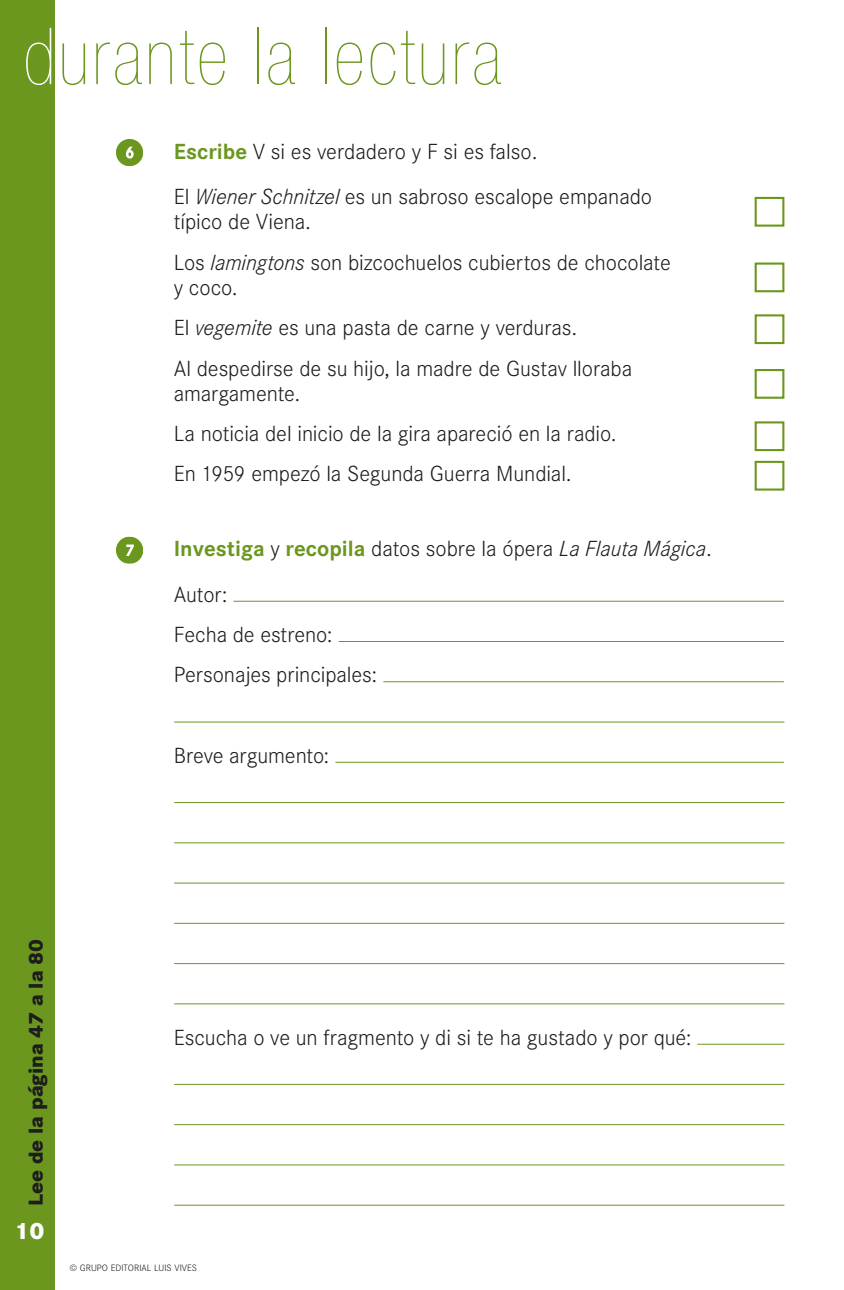
<style>
.page{position:relative;width:844px;height:1290px;background:#fff}
.page>*{position:absolute;margin:0;border:0;box-sizing:border-box;transform-origin:0 0}
.t1{font:900 condensed 78.75px "Helvetica Neue";letter-spacing:.04em;color:#6b971f}
.t2{font:800 24.5px "Corporate S";color:#fff}
.t3{font:300 22.75px/40.2px "Corporate S";letter-spacing:-.005em;color:#1d1d1b}
.t4{font:800 21px "Corporate S";color:#1d1d1b}
.t5{font:300 9.62px "Corporate S";color:#1d1d1b}
.s1{color:#fff}
.s2{font-weight:700;color:#6b971f}
.s3{font-style:italic}
</style>
<div class="page">
<div style="left:0;top:0;width:55px;height:1290px;background:#6b971f"></div>
<hr style="left:697px;top:1044px;width:87px;height:1px;background:#6b971f">
<svg style="left:116px;top:139px;width:27px;height:27px"></svg>
<div style="left:754px;top:197px;width:30px;height:30px;background:#fff;border:2px solid #6b971f"></div>
<div style="left:754px;top:262px;width:30px;height:30px;background:#fff;border:2px solid #6b971f"></div>
<div style="left:754px;top:314px;width:30px;height:30px;background:#fff;border:2px solid #6b971f"></div>
<div style="left:754px;top:369px;width:30px;height:30px;background:#fff;border:2px solid #6b971f"></div>
<div style="left:754px;top:421px;width:30px;height:30px;background:#fff;border:2px solid #6b971f"></div>
<div style="left:754px;top:461px;width:30px;height:30px;background:#fff;border:2px solid #6b971f"></div>
<svg style="left:116px;top:537px;width:27px;height:27px"></svg>
<hr style="left:233px;top:601px;width:550px;height:1px;background:#6b971f">
<hr style="left:338px;top:641px;width:445px;height:1px;background:#6b971f">
<hr style="left:383px;top:681px;width:400px;height:1px;background:#6b971f">
<hr style="left:174px;top:721px;width:610px;height:1px;background:#6b971f">
<hr style="left:335px;top:762px;width:448px;height:1px;background:#6b971f">
<hr style="left:174px;top:802px;width:610px;height:1px;background:#6b971f">
<hr style="left:174px;top:842px;width:610px;height:1px;background:#6b971f">
<hr style="left:174px;top:882px;width:610px;height:1px;background:#6b971f">
<hr style="left:174px;top:923px;width:610px;height:1px;background:#6b971f">
<hr style="left:174px;top:963px;width:610px;height:1px;background:#6b971f">
<hr style="left:174px;top:1003px;width:610px;height:1px;background:#6b971f">
<hr style="left:174px;top:1084px;width:610px;height:1px;background:#6b971f">
<hr style="left:174px;top:1124px;width:610px;height:1px;background:#6b971f">
<hr style="left:174px;top:1164px;width:610px;height:1px;background:#6b971f">
<hr style="left:174px;top:1205px;width:610px;height:1px;background:#6b971f">
<h1 class="t1" style="left:23px;top:13px;width:479px"><span class="s1">d</span>urante la lectura</h1>
<p class="t3" style="left:174px;top:129px;width:480px;line-height:45.1px"><span class="s2">Escribe</span> V si es verdadero y F si es falso.<br>El <span class="s3">Wiener Schnitzel</span> es un sabroso escalope empanado</p>
<p class="t3" style="left:174px;top:202px;width:498px">típico de Viena.<br>Los <span class="s3">lamingtons</span> son bizcochuelos cubiertos de chocolate</p>
<p class="t3" style="left:174px;top:268px;width:460px">y coco.<br>El <span class="s3">vegemite</span> es una pasta de carne y verduras.<br>Al despedirse de su hijo, la madre de Gustav lloraba</p>
<p class="t3" style="left:174px;top:374px;width:444px">amargamente.<br>La noticia del inicio de la gira apareció en la radio.<br>En 1959 empezó la Segunda Guerra Mundial.</p>
<p class="t3" style="left:174px;top:527px;width:539px;line-height:45.1px"><span class="s2">Investiga</span> y <span class="s2">recopila</span> datos sobre la ópera <span class="s3">La Flauta Mágica</span>.<br>Autor:</p>
<p class="t3" style="left:174px;top:615px;width:205px">Fecha de estreno:<br>Personajes principales:</p>
<p class="t3" style="left:174px;top:735px;width:157px">Breve argumento:</p>
<p class="t4" style="left:23px;top:1205px;width:268px;rotate:-90deg">Lee de la página 47 a la 80</p>
<p class="t2" style="left:15px;top:1216px;width:32px">10</p>
<p class="t3" style="left:174px;top:1017px;width:519px">Escucha o ve un fragmento y di si te ha gustado y por qué:</p>
<p class="t5" style="left:69px;top:1263px;width:129px">© Grupo Editorial Luis Vives</p>
</div>
